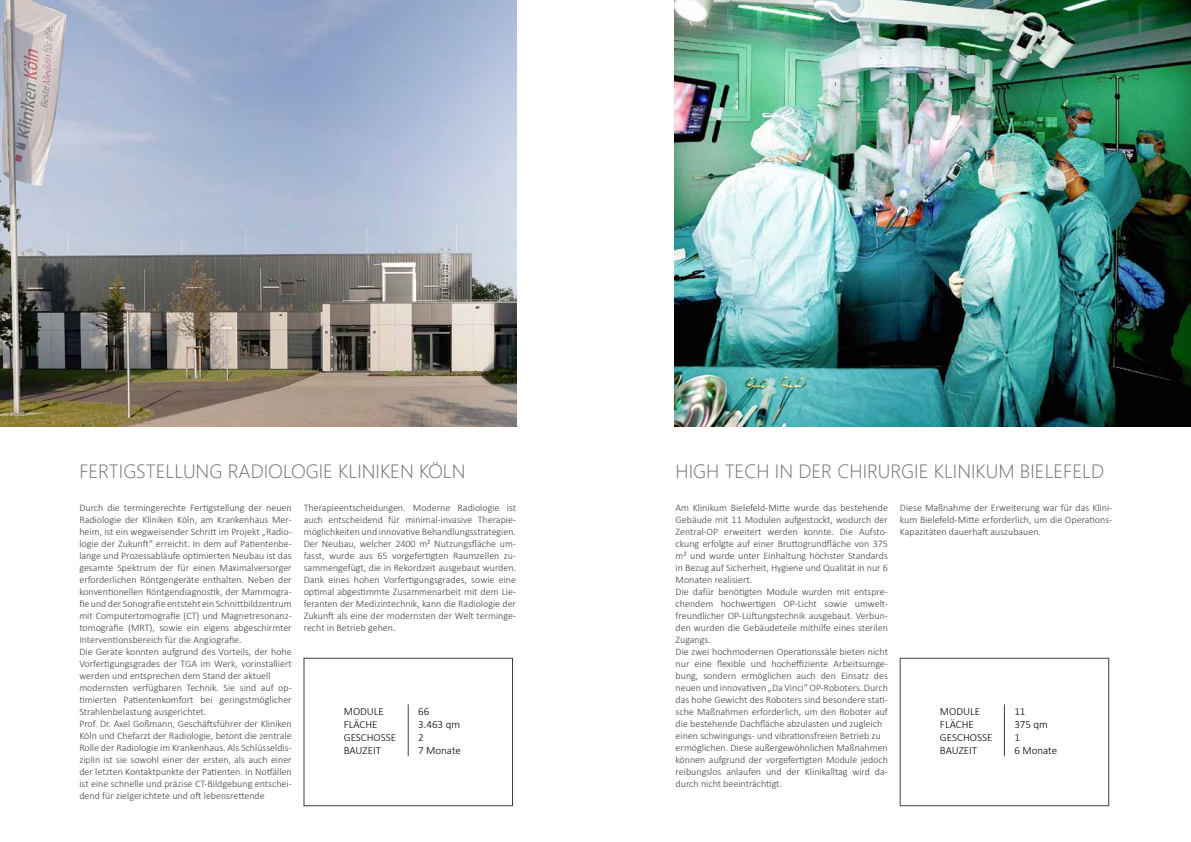
<style>
.page{position:relative;width:1191px;height:842px;background:#fff}
.page>*{position:absolute;margin:0;border:0;box-sizing:border-box;transform-origin:0 0}
.t1{font:18px "Microsoft Ya Hei UI Light";color:#71706f}
.t2{font:300 11px/13.2px "Calibri";color:#000}
.t3{font:300 10px/12px "Calibri";color:#424141}
</style>
<div class="page">
<img style="left:0;top:0;width:516px;height:427px">
<div style="left:304px;top:658px;width:209px;height:148px;border:1px solid #3f3f3e"></div>
<hr style="left:408px;top:704px;width:1px;height:52px;background:#3f3f3e">
<div style="left:900px;top:658px;width:209px;height:148px;border:1px solid #3f3f3e"></div>
<hr style="left:1004px;top:704px;width:1px;height:52px;background:#3f3f3e">
<img style="left:675px;top:0;width:516px;height:427px">
<h1 class="t1" style="left:79px;top:460px;width:388px">FERTIGSTELLUNG RADIOLOGIE KLINIKEN KÖLN</h1>
<h1 class="t1" style="left:675px;top:460px;width:430px">HIGH TECH IN DER CHIRURGIE KLINIKUM BIELEFELD</h1>
<p class="t3" style="left:79px;top:501px;width:214px">Durch die termingerechte Fertigstellung der neuen Radiologie der Kliniken Köln, am Krankenhaus Mer&shy;heim, ist ein wegweisender Schritt im Projekt „Radio&shy;logie der Zukunft“ erreicht. In dem auf Patientenbe&shy;lange und Prozessabläufe optimierten Neubau ist das gesamte Spektrum der für einen Maximalversorger erforderlichen Röntgengeräte enthalten. Neben der konventionellen Röntgendiagnostik, der Mammogra&shy;fie und der Sonografie entsteht ein Schnittbildzentrum mit Computertomografie (CT) und Magnetresonanz&shy;tomografie (MRT), sowie ein eigens abgeschirmter Interventionsbereich für die Angiografie.<br>Die Geräte konnten aufgrund des Vorteils, der hohe Vorfertigungsgrades der TGA im Werk, vorinstalliert werden und entsprechen dem Stand der aktuell modernsten verfügbaren Technik. Sie sind auf op&shy;timierten Patientenkomfort bei geringstmöglicher Strahlenbelastung ausgerichtet.<br>Prof. Dr. Axel Goßmann, Geschäftsführer der Kliniken Köln und Chefarzt der Radiologie, betont die zentrale Rolle der Radiologie im Krankenhaus. Als Schlüsseldis&shy;ziplin ist sie sowohl einer der ersten, als auch einer der letzten Kontaktpunkte der Patienten. In Notfällen ist eine schnelle und präzise CT-Bildgebung entschei&shy;dend für zielgerichtete und oft lebensrettende</p>
<p class="t3" style="left:304px;top:501px;width:214px;text-align:justify">Therapieentscheidungen. Moderne Radiologie ist auch entscheidend für minimal-invasive Therapie&shy;möglichkeiten und innovative Behandlungsstrategien.<br>Der Neubau, welcher 2400 m² Nutzungsfläche um&shy;fasst, wurde aus 65 vorgefertigten Raumzellen zu&shy;sammengefügt, die in Rekordzeit ausgebaut wurden.<br>Dank eines hohen Vorfertigungsgrades, sowie eine optimal abgestimmte Zusammenarbeit mit dem Lie&shy;feranten der Medizintechnik, kann die Radiologie der Zukunft als eine der modernsten der Welt terminge&shy;recht in Betrieb gehen.</p>
<p class="t3" style="left:675px;top:501px;width:214px">Am Klinikum Bielefeld-Mitte wurde das bestehende Gebäude mit 11 Modulen aufgestockt, wodurch der Zentral-OP erweitert werden konnte. Die Aufsto&shy;ckung erfolgte auf einer Bruttogrundfläche von 375 m² und wurde unter Einhaltung höchster Standards in Bezug auf Sicherheit, Hygiene und Qualität in nur 6<br>Monaten realisiert.<br>Die dafür benötigten Module wurden mit entspre&shy;chendem hochwertigen OP-Licht sowie umwelt&shy;freundlicher OP-Lüftungstechnik ausgebaut. Verbun&shy;den wurden die Gebäudeteile mithilfe eines sterilen Zugangs.<br>Die zwei hochmodernen Operationssäle bieten nicht nur eine flexible und hocheffiziente Arbeitsumge&shy;bung, sondern ermöglichen auch den Einsatz des neuen und innovativen „Da Vinci“ OP-Roboters. Durch das hohe Gewicht des Roboters sind besondere stati&shy;sche Maßnahmen erforderlich, um den Roboter auf die bestehende Dachfläche abzulasten und zugleich einen schwingungs- und vibrationsfreien Betrieb zu ermöglichen. Diese außergewöhnlichen Maßnahmen können aufgrund der vorgefertigten Module jedoch reibungslos anlaufen und der Klinikalltag wird da&shy;durch nicht beeinträchtigt.</p>
<p class="t3" style="left:900px;top:501px;width:214px;text-align:justify">Diese Maßnahme der Erweiterung war für das Klini&shy;kum Bielefeld-Mitte erforderlich, um die Operations-Kapazitäten dauerhaft auszubauen.</p>
<p class="t2" style="left:344px;top:704px;width:54px">MODULE<br>FLÄCHE<br>GESCHOSSE<br>BAUZEIT</p>
<p class="t2" style="left:418px;top:704px;width:44px">66<br>3.463 qm<br>2<br>7 Monate</p>
<p class="t2" style="left:940px;top:704px;width:54px">MODULE<br>FLÄCHE<br>GESCHOSSE<br>BAUZEIT</p>
<p class="t2" style="left:1014px;top:704px;width:44px">11<br>375 qm<br>1<br>6 Monate</p>
</div>
